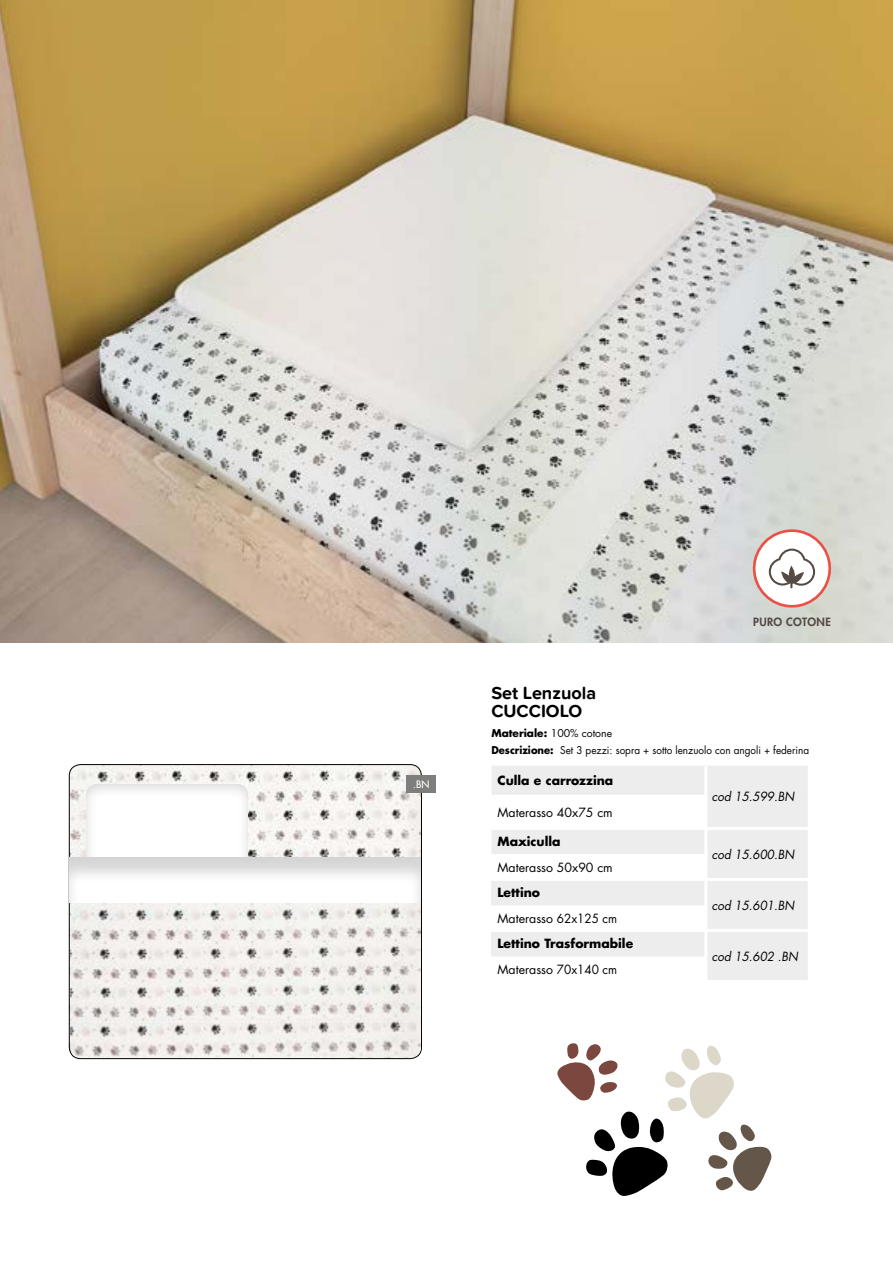
<style>
.page{position:relative;width:893px;height:1263px;background:#fff}
.page>*{position:absolute;margin:0;border:0;box-sizing:border-box;transform-origin:0 0}
.t1{font:700 18px/18px "Proxima Soft";color:#000}
.t2{font:12.3px "Futura Std";color:#000}
.t3{font:700 12.3px "Futura Std";color:#000}
.t4{font:italic 12.3px "Futura Std";color:#000;scale:.95 1}
.t5{font:800 11.1px "Futura Std";letter-spacing:.03em;color:#564a44}
.t6{font:10.5px "Futura Std";color:#000;scale:.95 1}
.t7{font:700 10.5px "Futura Std";color:#000}
.t8{font:500 10.05px "Futura Std";color:#fff}
.s1{font-weight:400}
.s2{font-weight:700}
</style>
<div class="page">
<img style="left:70px;top:765px;width:351px;height:293px">
<div style="left:74px;top:773px;width:189px;height:141px;background:#000;opacity:.17"></div>
<img style="left:70px;top:904px;width:351px;height:153px">
<div style="left:54px;top:845px;width:380px;height:59px;background:#000;opacity:.17"></div>
<svg style="left:492px;top:766px;width:316px;height:214px;fill:#ededed"></svg>
<hr style="left:492px;top:827px;width:214px;height:3px;background:#fff">
<hr style="left:706px;top:827px;width:105px;height:3px;background:#fff">
<svg style="left:491px;top:881px;width:1px;height:24px"></svg>
<svg style="left:491px;top:932px;width:1px;height:24px"></svg>
<hr style="left:491px;top:905px;width:213px;height:1px;background:#ededed">
<hr style="left:491px;top:956px;width:213px;height:1px;background:#ededed">
<hr style="left:491px;top:878px;width:215px;height:3px;background:#fff">
<hr style="left:491px;top:929px;width:215px;height:3px;background:#fff">
<hr style="left:704px;top:766px;width:3px;height:29px;background:#fff">
<hr style="left:704px;top:795px;width:3px;height:32px;background:#fff">
<hr style="left:704px;top:830px;width:3px;height:24px;background:#fff">
<hr style="left:704px;top:854px;width:3px;height:24px;background:#fff">
<hr style="left:704px;top:881px;width:3px;height:24px;background:#fff">
<hr style="left:704px;top:905px;width:3px;height:24px;background:#fff">
<hr style="left:704px;top:932px;width:3px;height:24px;background:#fff">
<hr style="left:704px;top:956px;width:3px;height:24px;background:#fff">
<hr style="left:706px;top:878px;width:105px;height:3px;background:#fff">
<hr style="left:706px;top:929px;width:105px;height:3px;background:#fff">
<img style="left:0;top:0;width:893px;height:642px">
<div style="left:754px;top:531px;width:76px;height:75px;background:#fff;border-radius:50%"></div>
<svg style="left:769px;top:549px;width:46px;height:39px"></svg>
<div style="left:753px;top:529px;width:78px;height:79px;border:3px solid #ea5045;border-radius:50%"></div>
<div style="left:407px;top:775px;width:29px;height:18px;background:#7e7e7d"></div>
<svg style="left:557px;top:1043px;width:215px;height:153px"></svg>
<p class="t8" style="left:413px;top:778px;width:18px">.BN</p>
<h1 class="t1" style="left:491px;top:684px;width:106px">Set Lenzuola<br>CUCCIOLO</h1>
<p class="t5" style="left:753px;top:615px;width:79px">PURO COTONE</p>
<p class="t7" style="left:491px;top:726px;width:122px">Materiale: <span class="s1">100% cotone</span></p>
<p class="t3" style="left:498px;top:772px;width:117px">Culla e carrozzina</p>
<p class="t6" style="left:491px;top:743px;width:336px"><span class="s2">Descrizione:</span> Set 3 pezzi: sopra + sotto lenzuolo con angoli + federina</p>
<p class="t2" style="left:498px;top:804px;width:117px">Materasso 40x75 cm</p>
<p class="t3" style="left:498px;top:833px;width:65px">Maxiculla</p>
<p class="t2" style="left:498px;top:859px;width:117px">Materasso 50x90 cm</p>
<p class="t3" style="left:498px;top:884px;width:44px">Lettino</p>
<p class="t2" style="left:498px;top:910px;width:121px">Materasso 62x125 cm</p>
<p class="t3" style="left:498px;top:935px;width:137px">Lettino Trasformabile</p>
<p class="t2" style="left:498px;top:961px;width:121px">Materasso 70x140 cm</p>
<p class="t4" style="left:712px;top:789px;width:88px">cod 15.599.BN</p>
<p class="t4" style="left:712px;top:847px;width:88px">cod 15.600.BN</p>
<p class="t4" style="left:712px;top:898px;width:88px">cod 15.601.BN</p>
<p class="t4" style="left:712px;top:949px;width:92px">cod 15.602 .BN</p>
</div>
